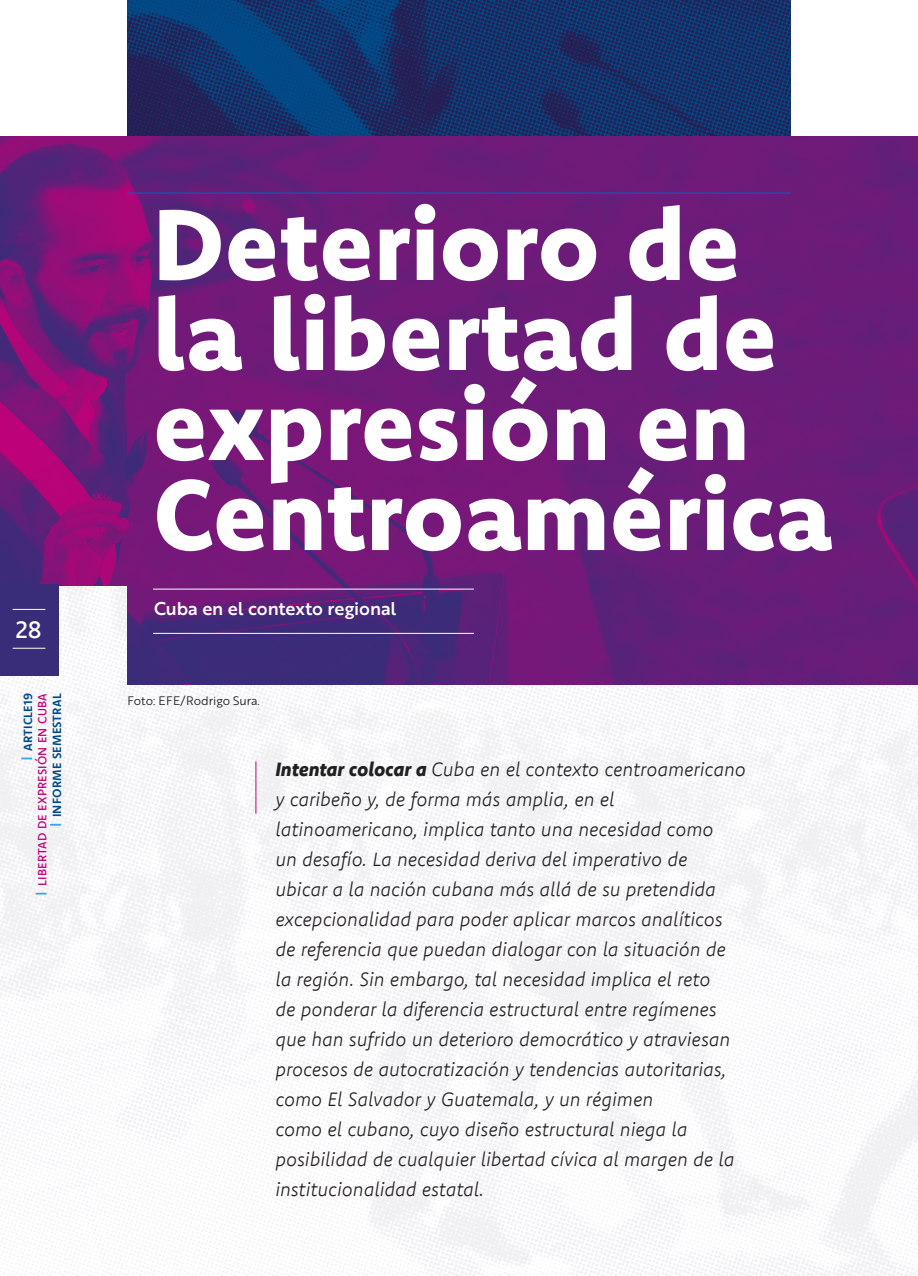
<style>
.page{position:relative;width:918px;height:1276px;background:#fff}
.page>*{position:absolute;margin:0;border:0;box-sizing:border-box;transform-origin:0 0}
.T1{font:800 100.5px/90px "Komet";color:#fff}
.t1{font:500 24px "Komet";color:#fff}
.Entrada_de_texto{font:italic 300 19.5px/30px "Komet";letter-spacing:-.005em;color:#231f20}
._0_Cuerpo_de_texto{font:18px "Brother 1816 Medium";letter-spacing:-.005em;color:#fff}
.t2{font:700 12px "Komet";letter-spacing:.02em;color:#004b87}
.t3{font:500 12px "Komet";letter-spacing:.02em;color:#c10077}
._0_Cuerpo_de_texto-2{font:12px "Brother 1816 Book";letter-spacing:-.005em;color:#231f20}
.s1{font-weight:800}
</style>
<div class="page">
<img style="left:0;top:585px;width:918px;height:691px">
<img style="left:128px;top:0;width:662px;height:136px">
<svg style="left:0;top:136px;width:918px;height:449px;background:#6f1a78"></svg>
<img style="left:128px;top:348px;width:790px;height:336px">
<hr style="left:153px;top:633px;width:321px;height:1px;background:#fff">
<hr style="left:153px;top:589px;width:321px;height:1px;background:#fff">
<hr style="left:128px;top:193px;width:662px;height:1px;background:#0563c1">
<div style="left:0;top:584px;width:58px;height:92px;background:#392d7a"></div>
<hr style="left:13px;top:648px;width:32px;height:1px;background:#fff">
<hr style="left:13px;top:609px;width:32px;height:1px;background:#fff">
<svg style="left:21px;top:757px;width:11px;height:2px"></svg>
<svg style="left:36px;top:892px;width:11px;height:2px"></svg>
<hr style="left:256px;top:761px;width:1px;height:52px;background:#c10077">
<p class="t1" style="left:16px;top:614px;width:27px">28</p>
<p class="t2" style="left:20px;top:751px;width:59px;rotate:-90deg">ARTICLE19</p>
<p class="t3" style="left:35px;top:886px;width:194px;rotate:-90deg">LIBERTAD DE EXPRESIÓN EN CUBA</p>
<p class="t2" style="left:49px;top:817px;width:125px;rotate:-90deg">INFORME SEMESTRAL</p>
<p class="T1" style="left:153px;top:197px;width:681px">Deterioro de la libertad de expresión en<br>Centroamérica</p>
<p class="_0_Cuerpo_de_texto" style="left:154px;top:595px;width:244px">Cuba en el contexto regional</p>
<p class="_0_Cuerpo_de_texto-2" style="left:128px;top:691px;width:134px">Foto: EFE/Rodrigo Sura.</p>
<p class="Entrada_de_texto" style="left:275px;top:753px;width:472px"><span class="s1">Intentar colocar a</span> Cuba en el contexto centroamericano y caribeño y, de forma más amplia, en el latinoamericano, implica tanto una necesidad como<br>un desafío. La necesidad deriva del imperativo de<br>ubicar a la nación cubana más allá de su pretendida excepcionalidad para poder aplicar marcos analíticos de referencia que puedan dialogar con la situación de la región. Sin embargo, tal necesidad implica el reto<br>de ponderar la diferencia estructural entre regímenes que han sufrido un deterioro democrático y atraviesan procesos de autocratización y tendencias autoritarias, como El Salvador y Guatemala, y un régimen<br>como el cubano, cuyo diseño estructural niega la posibilidad de cualquier libertad cívica al margen de la institucionalidad estatal.</p>
</div>
